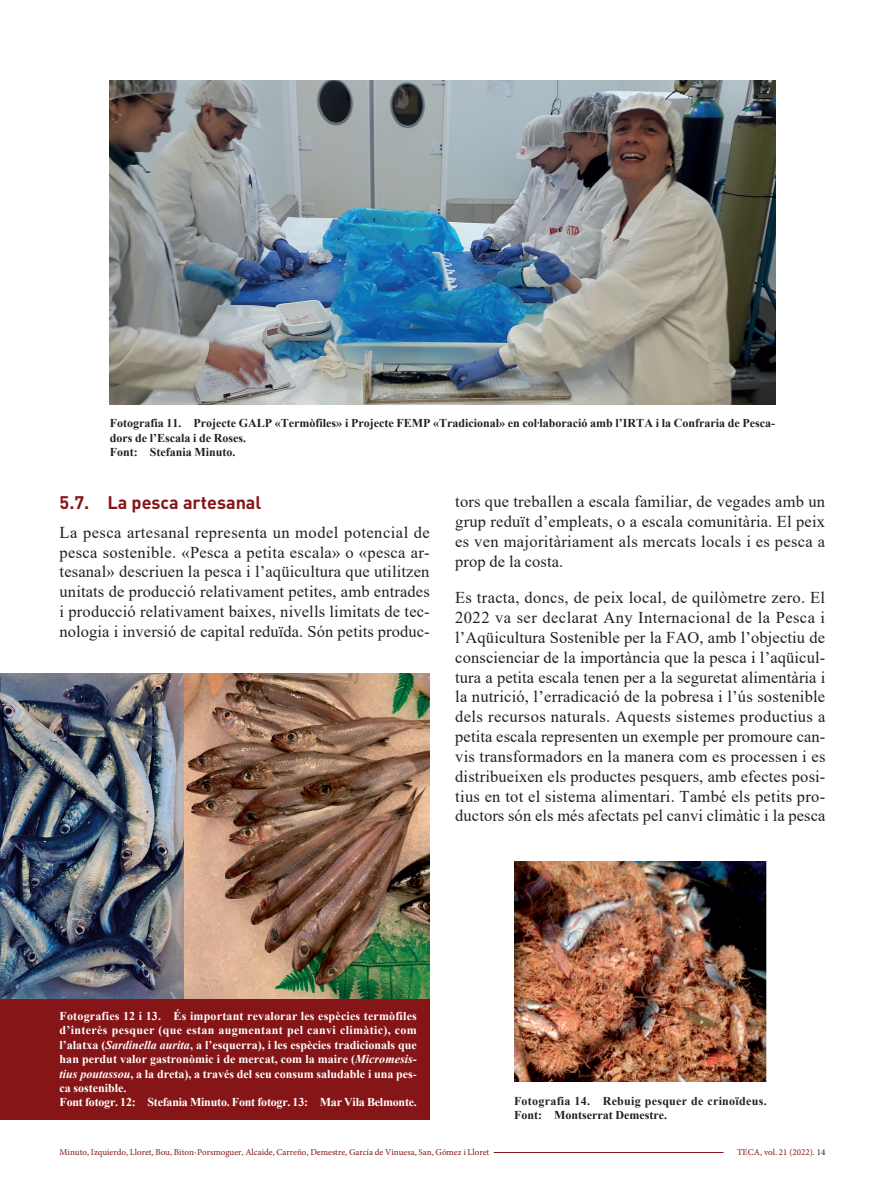
<style>
.page{position:relative;width:885px;height:1183px;background:#fff}
.page>*{position:absolute;margin:0;border:0;box-sizing:border-box;transform-origin:0 0}
.L2{font:700 18px "DIN Pro";color:#861518}
.Z{font:16.5px/19.8px "Times New Roman";letter-spacing:.005em;color:#231f20;text-align:justify}
.Peus-blanc{font:700 12px/14.4px "Times New Roman";letter-spacing:-.02em;color:#fff;text-align:justify}
.Peus{font:700 12px/14.4px "Times New Roman";color:#231f20}
.Peus-2{font:700 12px/14.4px "Times New Roman";letter-spacing:.025em;color:#231f20}
.t1{font:9px "Minion Pro";color:#861518}
.s1{font-style:italic}
.s2{color:#231f20}
</style>
<div class="page">
<img style="left:110px;top:81px;width:665px;height:323px">
<img style="left:0;top:673px;width:429px;height:325px">
<div style="left:0;top:998px;width:429px;height:120px;background:#861518"></div>
<img style="left:514px;top:861px;width:252px;height:220px">
<hr style="left:493px;top:1151px;width:230px;height:1px;background:#861518">
<p class="Peus" style="left:110px;top:415px;width:666px">Fotografia 11. Projecte GALP «Termòfiles» i Projecte FEMP «Tradicional» en col·laboració amb l’IRTA i la Confraria de Pesca&shy;dors de l’Escala i de Roses.</p>
<p class="Peus" style="left:110px;top:444px;width:127px">Font: Stefania Minuto.</p>
<p class="L2" style="left:60px;top:490px;width:203px">5.7. La pesca artesanal</p>
<p class="Z" style="left:60px;top:521px;width:372px">La pesca artesanal representa un model potencial de pesca sostenible. «Pesca a petita escala» o «pesca ar&shy;tesanal» descriuen la pesca i l’aqüicultura que utilitzen unitats de producció relativament petites, amb entrades i producció relativament baixes, nivells limitats de tec&shy;nologia i inversió de capital reduïda. Són petits produc-</p>
<p class="Z" style="left:455px;top:491px;width:371px">tors que treballen a escala familiar, de vegades amb un grup reduït d’empleats, o a escala comunitària. El peix es ven majoritàriament als mercats locals i es pesca a prop de la costa.</p>
<p class="Z" style="left:455px;top:587px;width:372px">Es tracta, doncs, de peix local, de quilòmetre zero. El 2022 va ser declarat Any Internacional de la Pesca i l’Aqüicultura Sostenible per la FAO, amb l’objectiu de conscienciar de la importància que la pesca i l’aqüicul&shy;tura a petita escala tenen per a la seguretat alimentària i la nutrició, l’erradicació de la pobresa i l’ús sostenible dels recursos naturals. Aquests sistemes productius a petita escala representen un exemple per promoure can&shy;vis transformadors en la manera com es processen i es distribueixen els productes pesquers, amb efectes posi&shy;tius en tot el sistema alimentari. També els petits pro&shy;ductors són els més afectats pel canvi climàtic i la pesca</p>
<p class="Peus-blanc" style="left:60px;top:1008px;width:359px">Fotografies 12 i 13. És important revalorar les espècies termòfiles d’interès pesquer (que estan augmentant pel canvi climàtic), com l’alatxa (<span class="s1">Sardinella aurita</span>, a l’esquerra), i les espècies tradicionals que han perdut valor gastronòmic i de mercat, com la maire (<span class="s1">Micromesis&shy;tius poutassou</span>, a la dreta), a través del seu consum saludable i una pes&shy;ca sostenible.</p>
<p class="Peus-blanc" style="left:60px;top:1094px;width:359px">Font fotogr. 12: Stefania Minuto. Font fotogr. 13: Mar Vila Belmonte.</p>
<p class="Peus-2" style="left:514px;top:1092px;width:254px">Fotografia 14. Rebuig pesquer de crinoïdeus.<br>Font: Montserrat Demestre.</p>
<p class="t1" style="left:60px;top:1145px;width:431px">Minuto, Izquierdo, Lloret, Bou, Biton-Porsmoguer, Alcaide, Carreño, Demestre, García de Vinuesa, San, Gómez i Lloret</p>
<p class="t1" style="left:737px;top:1145px;width:90px">TECA, vol. 21 (2022). <span class="s2">14</span></p>
</div>
